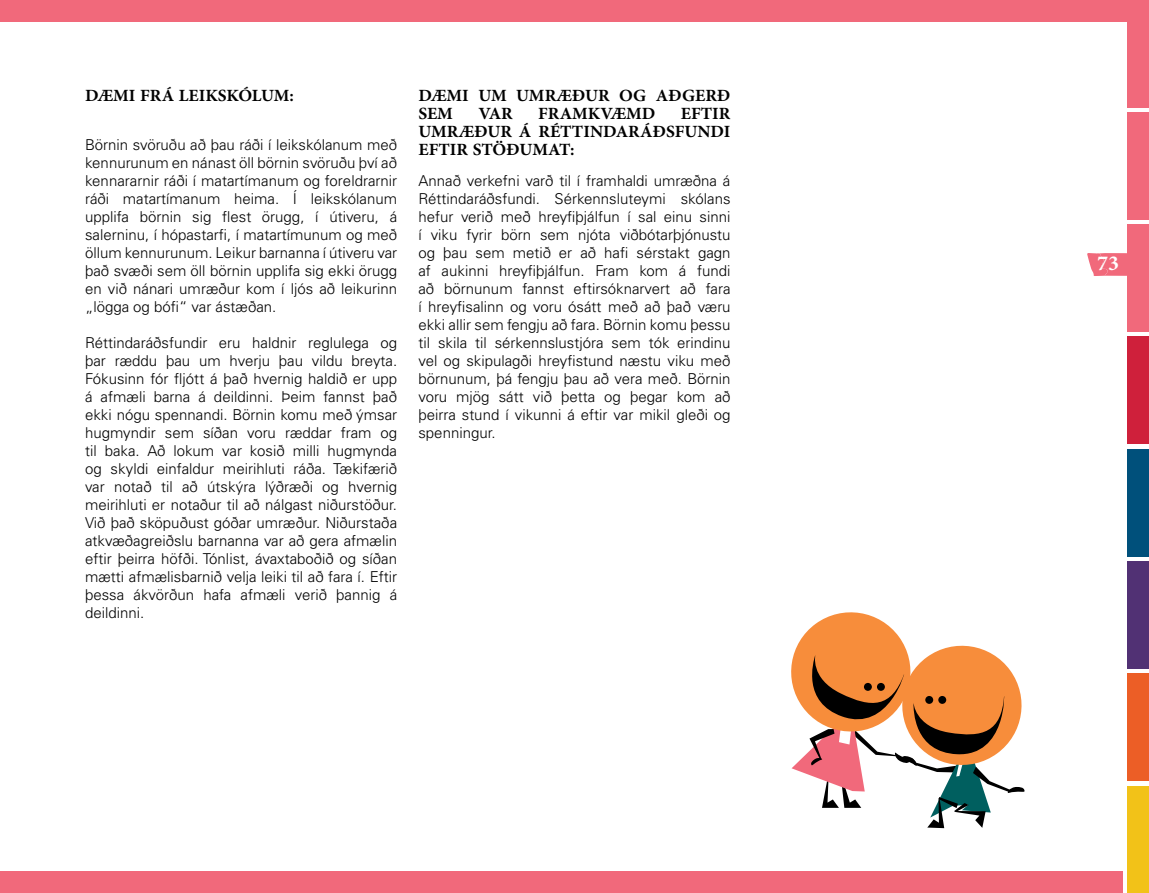
<style>
.page{position:relative;width:1149px;height:893px;background:#fff}
.page>*{position:absolute;margin:0;border:0;box-sizing:border-box;transform-origin:0 0}
.t1{font:700 30px "Adobe Arabic";color:#fff}
.t2{font:700 24px/18px "Adobe Arabic";color:#000;text-align:justify}
.t3{font:300 15px/18px "Univers LT Pro 45";color:#000;text-align:justify}
</style>
<div class="page">
<div style="left:1127px;top:337px;width:21px;height:107px;background:#cf203b"></div>
<div style="left:1127px;top:225px;width:21px;height:107px;background:#f1697b"></div>
<div style="left:1127px;top:674px;width:21px;height:107px;background:#ec5e26"></div>
<div style="left:1127px;top:786px;width:21px;height:107px;background:#f2c218"></div>
<div style="left:1127px;top:561px;width:21px;height:107px;background:#513174"></div>
<div style="left:1127px;top:449px;width:21px;height:107px;background:#00507b"></div>
<div style="left:1127px;top:112px;width:21px;height:107px;background:#f1697b"></div>
<div style="left:1127px;top:0;width:21px;height:107px;background:#f1697b"></div>
<svg style="left:1087px;top:253px;width:40px;height:23px"></svg>
<div style="left:0;top:872px;width:1122px;height:21px;background:#f1697b"></div>
<div style="left:0;top:0;width:1140px;height:21px;background:#f1697b"></div>
<svg style="left:791px;top:612px;width:234px;height:216px"></svg>
<h2 class="t2" style="left:85px;top:84px;width:210px">DÆMI FRÁ LEIKSKÓLUM:</h2>
<h2 class="t2" style="left:418px;top:84px;width:313px">DÆMI UM UMRÆÐUR OG AÐGERÐ SEM VAR FRAMKVÆMD EFTIR UMRÆÐUR Á RÉTTINDARÁÐSFUNDI EFTIR STÖÐUMAT:</h2>
<p class="t3" style="left:85px;top:136px;width:313px">Börnin svöruðu að þau ráði í leikskólanum með kennurunum en nánast öll börnin svöruðu því að kennararnir ráði í matartímanum og foreldrarnir ráði matartímanum heima. Í leikskólanum upplifa börnin sig flest örugg, í útiveru, á salerninu, í hópastarfi, í matartímunum og með öllum kennurunum. Leikur barnanna í útiveru var það svæði sem öll börnin upplifa sig ekki örugg en við nánari umræður kom í ljós að leikurinn „lögga og bófi“ var ástæðan.</p>
<p class="t3" style="left:85px;top:333px;width:313px">Réttindaráðsfundir eru haldnir reglulega og þar ræddu þau um hverju þau vildu breyta.<br>Fókusinn fór fljótt á það hvernig haldið er upp á afmæli barna á deildinni. Þeim fannst það ekki nógu spennandi. Börnin komu með ýmsar hugmyndir sem síðan voru ræddar fram og til baka. Að lokum var kosið milli hugmynda og skyldi einfaldur meirihluti ráða. Tækifærið var notað til að útskýra lýðræði og hvernig meirihluti er notaður til að nálgast niðurstöður.<br>Við það sköpuðust góðar umræður. Niðurstaða atkvæðagreiðslu barnanna var að gera afmælin eftir þeirra höfði. Tónlist, ávaxtaboðið og síðan mætti afmælisbarnið velja leiki til að fara í. Eftir þessa ákvörðun hafa afmæli verið þannig á deildinni.</p>
<p class="t3" style="left:418px;top:172px;width:313px">Annað verkefni varð til í framhaldi umræðna á Réttindaráðsfundi. Sérkennsluteymi skólans hefur verið með hreyfiþjálfun í sal einu sinni í viku fyrir börn sem njóta viðbótarþjónustu og þau sem metið er að hafi sérstakt gagn af aukinni hreyfiþjálfun. Fram kom á fundi að börnunum fannst eftirsóknarvert að fara í hreyfisalinn og voru ósátt með að það væru ekki allir sem fengju að fara. Börnin komu þessu til skila til sérkennslustjóra sem tók erindinu vel og skipulagði hreyfistund næstu viku með börnunum, þá fengju þau að vera með. Börnin voru mjög sátt við þetta og þegar kom að þeirra stund í vikunni á eftir var mikil gleði og spenningur.</p>
<h1 class="t1" style="left:1096px;top:242px;width:23px">73</h1>
</div>
